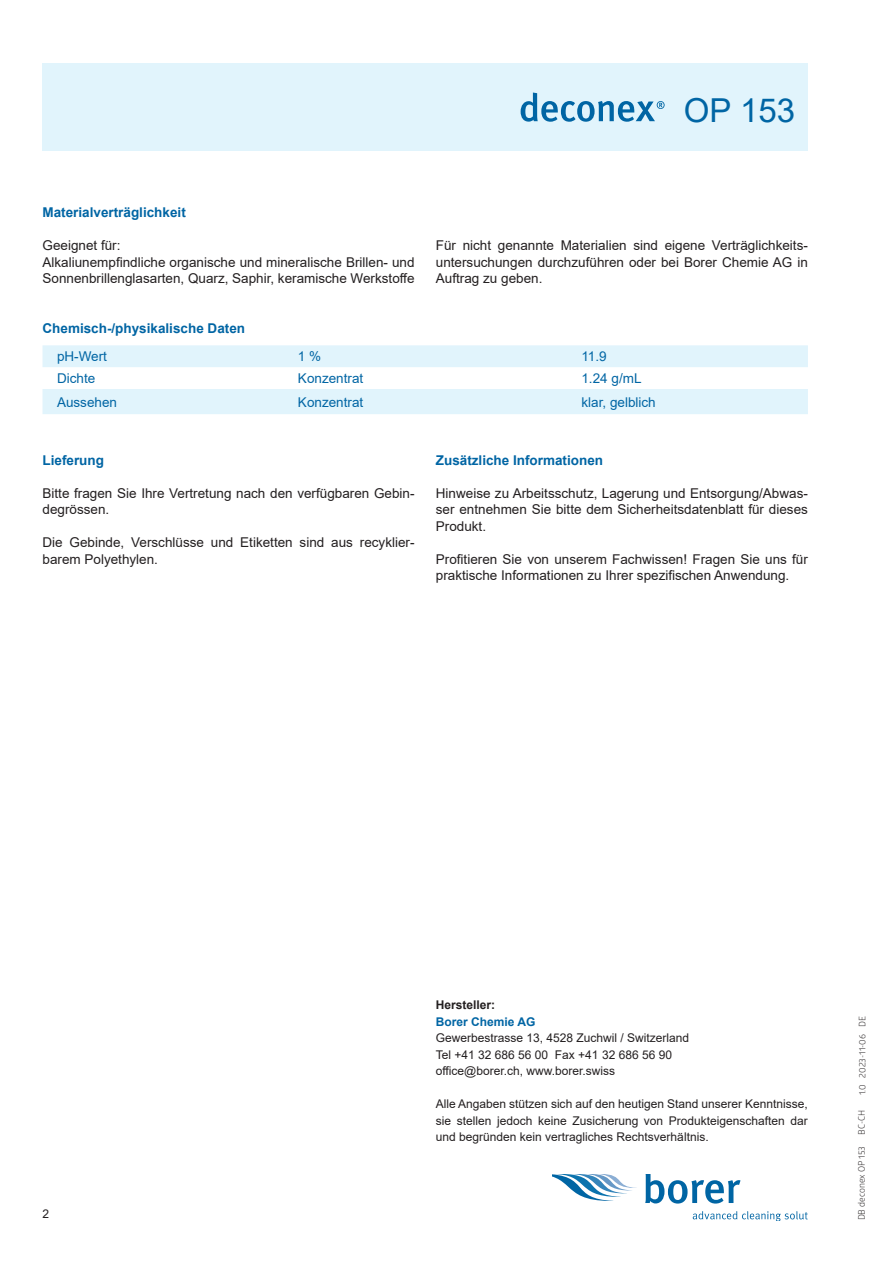
<style>
.page{position:relative;width:893px;height:1263px;background:#fff}
.page>*{position:absolute;margin:0;border:0;box-sizing:border-box;transform-origin:0 0}
.t1{font:33px "Arial";color:#0065a4}
.t2{font:13.5px/16.5px "Arial";color:#231f20}
.t3{font:700 13.5px "Arial";color:#0065a4}
.t4{font:13.5px "Arial";color:#0065a4}
.t5{font:12px/16.5px "Arial";color:#231f20}
.t6{font:700 12px "Arial";color:#0065a4}
.t7{font:700 12px "Arial";color:#231f20}
.t8{font:9px "Glober";color:#231f20}
</style>
<div class="page">
<svg style="left:552px;top:1174px;width:85px;height:27px"></svg>
<svg style="left:645px;top:1174px;width:95px;height:29px"></svg>
<svg style="left:693px;top:1211px;width:115px;height:9px"></svg>
<div style="left:43px;top:64px;width:765px;height:87px;background:#e1f4fc"></div>
<svg style="left:521px;top:93px;width:144px;height:29px"></svg>
<svg style="left:43px;top:345px;width:765px;height:69px;fill:#e1f4fc"></svg>
<h1 class="t1" style="left:684px;top:88px;width:113px">OP 153</h1>
<p class="t3" style="left:43px;top:203px;width:145px">Materialverträglichkeit</p>
<p class="t2" style="left:43px;top:237px;width:374px">Geeignet für:<br>Alkaliunempfindliche organische und mineralische Brillen- und<br>Sonnenbrillenglasarten, Quarz, Saphir, keramische Werkstoffe</p>
<p class="t2" style="left:436px;top:237px;width:374px;text-align:justify">Für nicht genannte Materialien sind eigene Verträglichkeits&shy;untersuchungen durchzuführen oder bei Borer Chemie AG in Auftrag zu geben.</p>
<p class="t3" style="left:43px;top:318px;width:204px">Chemisch-/physikalische Daten</p>
<p class="t4" style="left:57px;top:347px;width:52px">pH-Wert</p>
<p class="t4" style="left:298px;top:347px;width:25px">1 %</p>
<p class="t4" style="left:581px;top:347px;width:27px">11.9</p>
<p class="t4" style="left:57px;top:369px;width:40px">Dichte</p>
<p class="t4" style="left:298px;top:369px;width:67px">Konzentrat</p>
<p class="t4" style="left:581px;top:369px;width:62px">1.24 g/mL</p>
<p class="t4" style="left:57px;top:392px;width:62px">Aussehen</p>
<p class="t4" style="left:298px;top:392px;width:67px">Konzentrat</p>
<p class="t4" style="left:581px;top:392px;width:76px">klar, gelblich</p>
<p class="t3" style="left:43px;top:450px;width:63px">Lieferung</p>
<p class="t2" style="left:43px;top:484px;width:374px">Bitte fragen Sie Ihre Vertretung nach den verfügbaren Gebin&shy;degrössen.</p>
<p class="t2" style="left:43px;top:534px;width:374px">Die Gebinde, Verschlüsse und Etiketten sind aus recyklier&shy;barem Polyethylen.</p>
<p class="t3" style="left:436px;top:450px;width:169px">Zusätzliche Informationen</p>
<p class="t2" style="left:436px;top:484px;width:374px;text-align:justify">Hinweise zu Arbeitsschutz, Lagerung und Entsorgung/Abwas&shy;ser entnehmen Sie bitte dem Sicherheitsdatenblatt für dieses Produkt.</p>
<p class="t2" style="left:436px;top:550px;width:374px">Profitieren Sie von unserem Fachwissen! Fragen Sie uns für praktische Informationen zu Ihrer spezifischen Anwendung.</p>
<p class="t5" style="left:43px;top:1206px;width:8px">2</p>
<p class="t7" style="left:436px;top:996px;width:61px">Hersteller:</p>
<p class="t6" style="left:436px;top:1013px;width:101px">Borer Chemie AG</p>
<p class="t5" style="left:436px;top:1029px;width:255px">Gewerbestrasse 13, 4528 Zuchwil / Switzerland<br>Tel +41 32 686 56 00 Fax +41 32 686 56 90 office@borer.ch, www.borer.swiss</p>
<p class="t5" style="left:436px;top:1095px;width:374px;text-align:justify">Alle Angaben stützen sich auf den heutigen Stand unserer Kenntnisse, sie stellen jedoch keine Zusicherung von Produkteigenschaften dar und begründen kein vertragliches Rechtsverhältnis.</p>
<p class="t8" style="left:856px;top:1095px;width:80px;rotate:-90deg">1.0 2023-11-06 DE</p>
<p class="t8" style="left:855px;top:1134px;width:26px;rotate:-90deg">BC-CH</p>
<p class="t8" style="left:855px;top:1220px;width:76px;rotate:-90deg">DB deconex OP 153</p>
</div>
